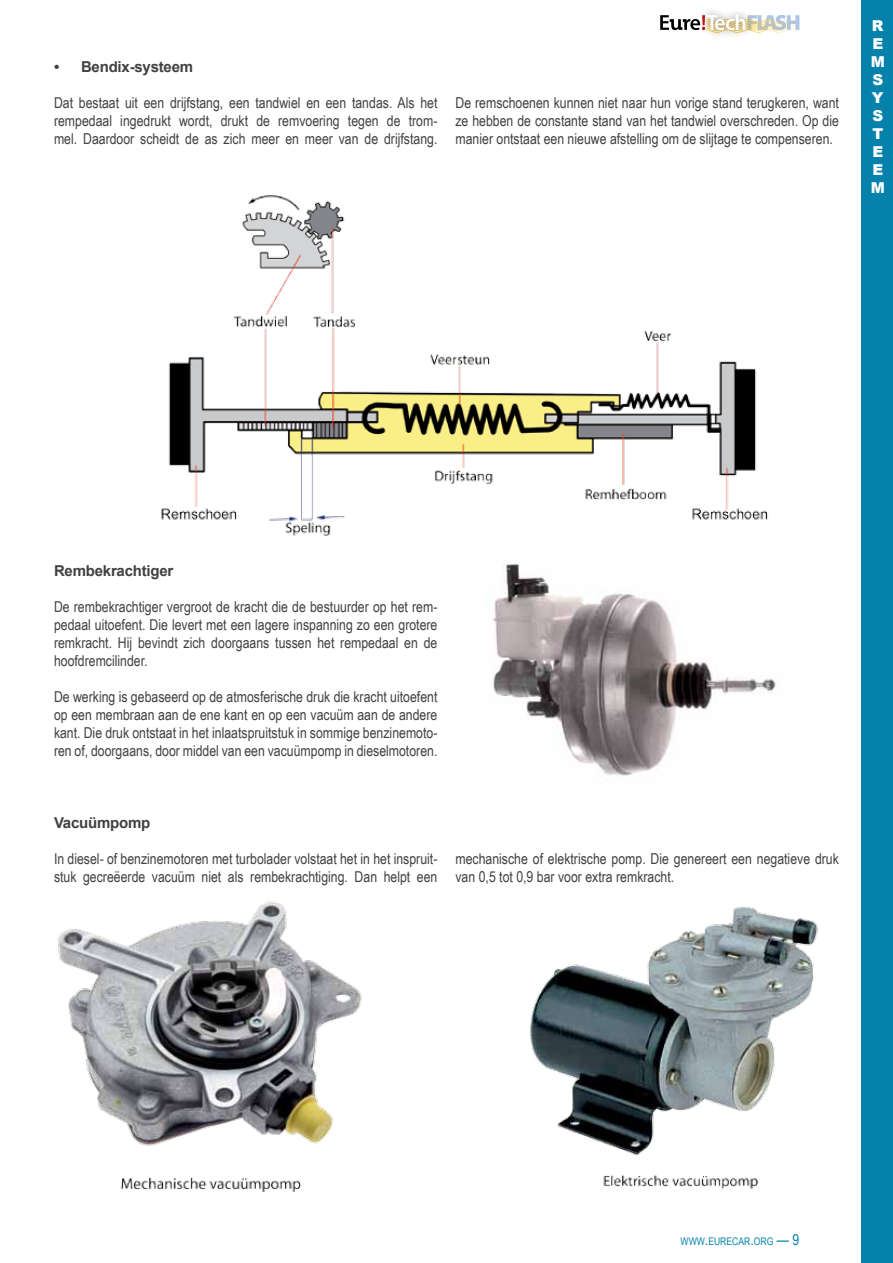
<style>
.page{position:relative;width:893px;height:1263px;background:#fff}
.page>*{position:absolute;margin:0;border:0;box-sizing:border-box;transform-origin:0 0}
.t1{font:15px/18px "Arial Narrow";color:#414042;text-align:justify}
.t2{font:700 15px "Arial";letter-spacing:-.015em;color:#414042}
.t3{font:900 15px/18px "Arial";color:#fff;text-align:justify}
.t4{font:10.5px "Arial Narrow";color:#0482ab}
.s1{font-size:15px}
</style>
<div class="page">
<svg style="left:660px;top:14px;width:139px;height:19px"></svg>
<div style="left:862px;top:0;width:31px;height:1263px;background:#0482ab"></div>
<img style="left:161px;top:195px;width:607px;height:341px">
<img style="left:485px;top:563px;width:291px;height:213px">
<img style="left:58px;top:901px;width:304px;height:292px">
<img style="left:530px;top:906px;width:288px;height:283px">
<p class="t2" style="left:54px;top:57px;width:141px">• Bendix-systeem</p>
<p class="t1" style="left:54px;top:93px;width:385px">Dat bestaat uit een drijfstang, een tandwiel en een tandas. Als het rempedaal ingedrukt wordt, drukt de remvoering tegen de trom&shy;mel. Daardoor scheidt de as zich meer en meer van de drijfstang.</p>
<p class="t1" style="left:455px;top:93px;width:385px">De remschoenen kunnen niet naar hun vorige stand terugkeren, want ze hebben de constante stand van het tandwiel overschreden. Op die manier ontstaat een nieuwe afstelling om de slijtage te compenseren.</p>
<p class="t3" style="left:871px;top:16px;width:16px">R E M S Y S T E E M</p>
<p class="t2" style="left:54px;top:561px;width:121px">Rembekrachtiger</p>
<p class="t1" style="left:54px;top:597px;width:385px">De rembekrachtiger vergroot de kracht die de bestuurder op het rem&shy;pedaal uitoefent. Die levert met een lagere inspanning zo een grotere remkracht. Hij bevindt zich doorgaans tussen het rempedaal en de hoofdremcilinder.</p>
<p class="t1" style="left:54px;top:687px;width:385px">De werking is gebaseerd op de atmosferische druk die kracht uitoefent op een membraan aan de ene kant en op een vacuüm aan de andere kant. Die druk ontstaat in het inlaatspruitstuk in sommige benzinemoto&shy;ren of, doorgaans, door middel van een vacuümpomp in dieselmotoren.</p>
<p class="t2" style="left:54px;top:813px;width:98px">Vacuümpomp</p>
<p class="t1" style="left:54px;top:849px;width:385px">In diesel- of benzinemotoren met turbolader volstaat het in het inspruit&shy;stuk gecreëerde vacuüm niet als rembekrachtiging. Dan helpt een</p>
<p class="t1" style="left:455px;top:849px;width:385px">mechanische of elektrische pomp. Die genereert een negatieve druk van 0,5 tot 0,9 bar voor extra remkracht.</p>
<p class="t4" style="left:680px;top:1233px;width:120px">WWW<span class="s1">.</span>EURECAR<span class="s1">.</span>ORG <span class="s1">— 9</span></p>
</div>
